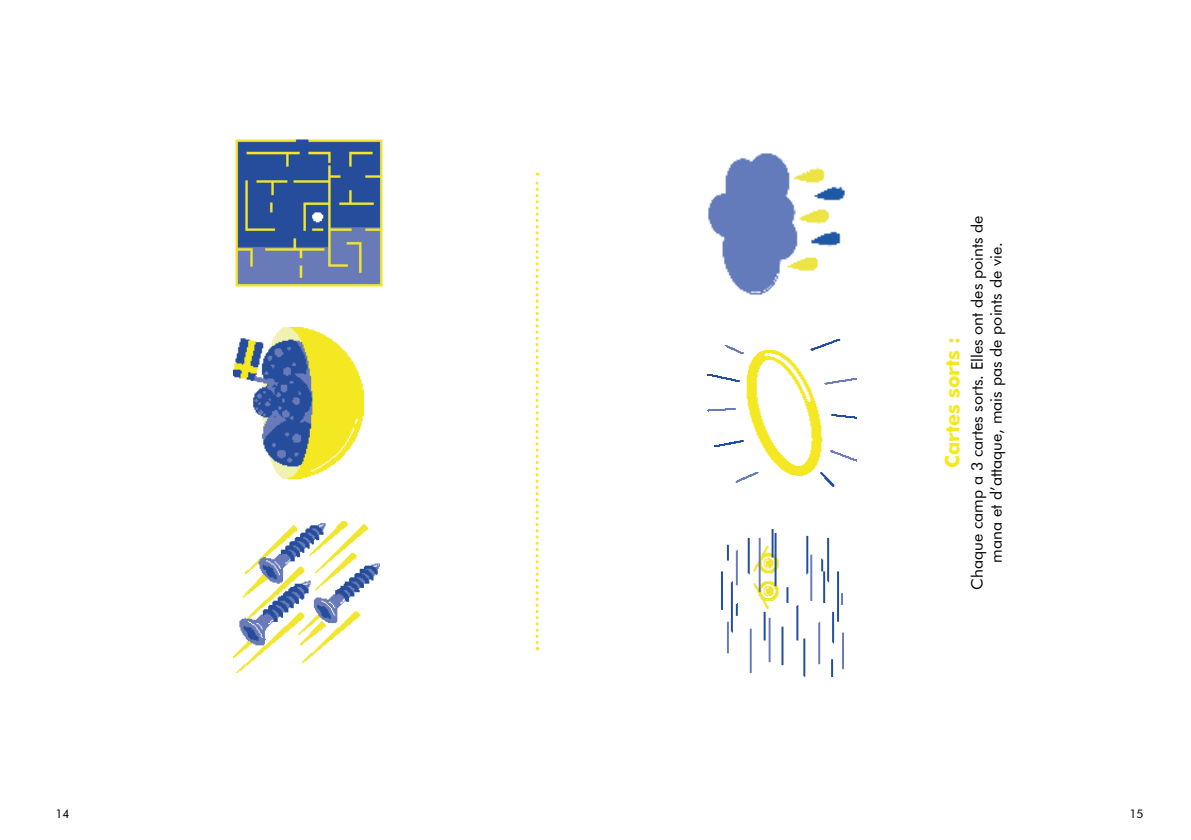
<style>
.page{position:relative;width:1191px;height:840px;background:#fff}
.page>*{position:absolute;margin:0;border:0;box-sizing:border-box;transform-origin:0 0}
.t1{font:700 20px "Futura";color:#f6e81e}
.t2{font:16px/19.2px "Futura BT";color:#000;text-align:center}
.t3{font:12px "Futura BT";color:#000}
</style>
<div class="page">
<img style="left:234px;top:521px;width:146px;height:151px">
<img style="left:234px;top:327px;width:129px;height:151px">
<img style="left:235px;top:139px;width:148px;height:148px">
<svg style="left:535px;top:172px;width:3px;height:477px"></svg>
<img style="left:721px;top:529px;width:123px;height:148px">
<img style="left:707px;top:339px;width:149px;height:148px">
<img style="left:708px;top:153px;width:137px;height:142px">
<p class="t1" style="left:937px;top:467px;width:132px;rotate:-90deg">Cartes sorts :</p>
<p class="t2" style="left:967px;top:589px;width:375px;rotate:-90deg">Chaque camp a 3 cartes sorts. Elles ont des points de mana et d’attaque, mais pas de points de vie.</p>
<p class="t3" style="left:55px;top:805px;width:16px">14</p>
<p class="t3" style="left:1129px;top:806px;width:16px">15</p>
</div>
